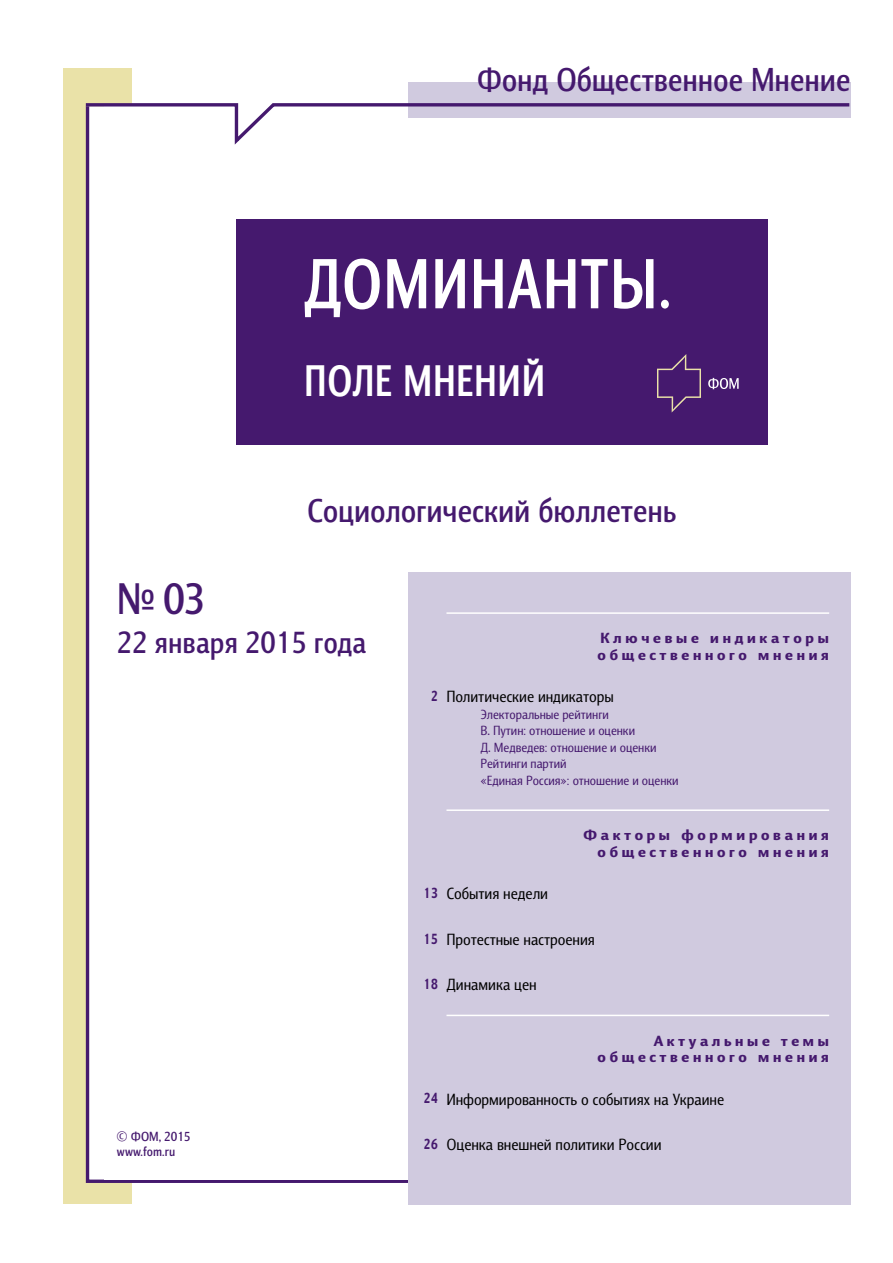
<style>
.page{position:relative;width:893px;height:1263px;background:#fff}
.page>*{position:absolute;margin:0;border:0;box-sizing:border-box;transform-origin:0 0}
.t1{font:700 72px "Barnaul Grotesk";letter-spacing:.025em;color:#fff;scale:.89 1}
.t2{font:700 45px "Barnaul Grotesk";letter-spacing:.025em;color:#fff;scale:.89 1}
.t3{font:500 45px "Barnaul Grotesk";color:#45196e}
.t4{font:500 33.75px "Barnaul Grotesk";letter-spacing:-.005em;color:#45196e}
.t5{font:500 31.5px "Barnaul Grotesk";color:#45196e}
.t6{font:16.5px "Barnaul Grotesk";color:#000}
.t7{font:800 15px/16.5px "Barnaul Grotesk";letter-spacing:.17em;color:#45196e;text-align:right;scale:1.25 1}
.t8{font:13.5px/16.5px "Barnaul Grotesk";color:#45196e}
.t9{font:500 13.5px/15px "Barnaul Grotesk";color:#45196e}
.s1{font-weight:800;font-size:15px;color:#45196e}
</style>
<div class="page">
<div style="left:64px;top:68px;width:68px;height:1135px;background:#eae2a8"></div>
<svg style="left:85px;top:149px;width:323px;height:1034px;background:#d6ccdc"></svg>
<div style="left:104px;top:106px;width:719px;height:1073px;background:#fff"></div>
<div style="left:408px;top:82px;width:442px;height:36px;background:#d0cadf"></div>
<svg style="left:85px;top:101px;width:766px;height:48px"></svg>
<div style="left:237px;top:219px;width:531px;height:225px;background:#45196e"></div>
<div style="left:408px;top:573px;width:442px;height:632px;background:#d0cadf"></div>
<svg style="left:657px;top:354px;width:44px;height:58px"></svg>
<svg style="left:708px;top:378px;width:31px;height:11px"></svg>
<hr style="left:446px;top:612px;width:383px;height:2px;background:#fff">
<hr style="left:446px;top:809px;width:383px;height:2px;background:#fff">
<hr style="left:446px;top:1015px;width:383px;height:1px;background:#fff">
<h3 class="t4" style="left:477px;top:60px;width:375px">Фонд Общественное Мнение</h3>
<h1 class="t1" style="left:304px;top:241px;width:414px">ДОМИНАНТЫ.</h1>
<h2 class="t2" style="left:304px;top:355px;width:272px">ПОЛЕ МНЕНИЙ</h2>
<h3 class="t4" style="left:307px;top:490px;width:371px">Социологический бюллетень</h3>
<h2 class="t3" style="left:117px;top:572px;width:90px">№03</h2>
<h3 class="t5" style="left:117px;top:624px;width:251px">22 января 2015 года</h3>
<p class="t7" style="left:597px;top:630px;width:187px;text-align:left">Ключевые индикаторы общественного мнения</p>
<p class="t6" style="left:431px;top:687px;width:184px"><span class="s1">2</span> Политические индикаторы</p>
<p class="t8" style="left:480px;top:706px;width:200px">Электоральные рейтинги<br>В. Путин: отношение и оценки<br>Д. Медведев: отношение и оценки<br>Рейтинги партий<br>«Единая Россия»: отношение и оценки</p>
<p class="t7" style="left:583px;top:827px;width:198px">Факторы формирования общественного мнения</p>
<p class="t9" style="left:117px;top:1128px;width:75px">© ФОМ, 2015 www.fom.ru</p>
<p class="t6" style="left:424px;top:884px;width:126px"><span class="s1">13</span> События недели</p>
<p class="t6" style="left:424px;top:929px;width:172px"><span class="s1">15</span> Протестные настроения</p>
<p class="t6" style="left:424px;top:975px;width:114px"><span class="s1">18</span> Динамика цен</p>
<p class="t7" style="left:597px;top:1032px;width:187px">Актуальные темы общественного мнения</p>
<p class="t6" style="left:424px;top:1089px;width:302px"><span class="s1">24</span> Информированность о событиях на Украине</p>
<p class="t6" style="left:424px;top:1135px;width:239px"><span class="s1">26</span> Оценка внешней политики России</p>
</div>
